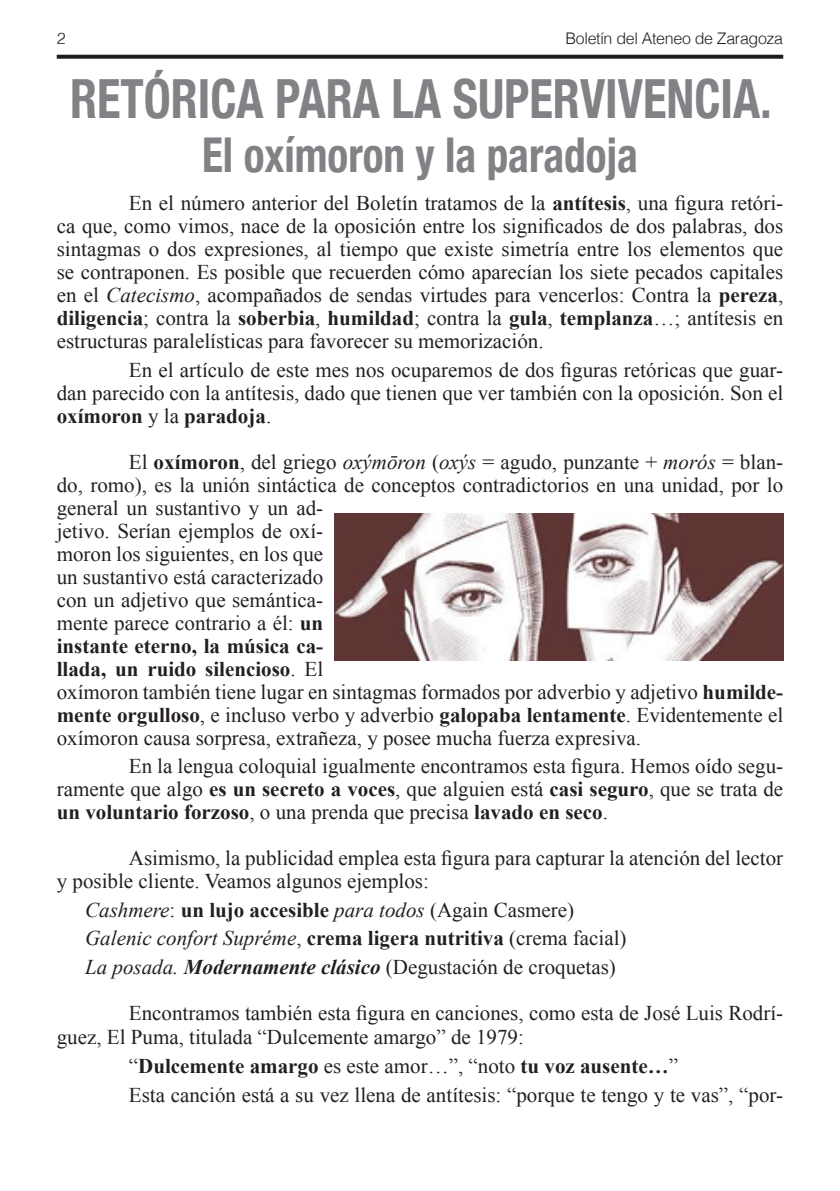
<style>
.page{position:relative;width:840px;height:1191px;background:#fff}
.page>*{position:absolute;margin:0;border:0;box-sizing:border-box;transform-origin:0 0}
.t1{font:700 condensed 54px "Helvetica Neue";color:#808285;scale:.9 1}
.t2{font:700 condensed 48px "Helvetica Neue";color:#808285;scale:.9 1}
.t3{font:21px/23px "Times New Roman";color:#231f20}
.t4{font:300 16px "Helvetica";letter-spacing:-.02em;color:#231f20}
.s1{font-weight:700}
.s2{font-style:italic}
.s3{font-weight:700;font-style:italic}
</style>
<div class="page">
<svg style="left:57px;top:55px;width:725px;height:4px;background:#322e2f"></svg>
<img style="left:334px;top:513px;width:448px;height:147px">
<p class="t4" style="left:57px;top:28px;width:10px">2</p>
<p class="t4" style="left:565px;top:28px;width:219px">Boletín del Ateneo de Zaragoza</p>
<h1 class="t1" style="left:70px;top:66px;width:780px">RETÓRICA PARA LA SUPERVIVENCIA.</h1>
<h2 class="t2" style="left:202px;top:126px;width:485px">El oxímoron y la paradoja</h2>
<p class="t3" style="left:57px;top:191px;width:727px;text-align:justify;text-indent:72px">En el número anterior del Boletín tratamos de la <span class="s1">antítesis</span>, una figura retóri&shy;ca que, como vimos, nace de la oposición entre los significados de dos palabras, dos sintagmas o dos expresiones, al tiempo que existe simetría entre los elementos que se contraponen. Es posible que recuerden cómo aparecían los siete pecados capitales en el <span class="s2">Catecismo</span>, acompañados de sendas virtudes para vencerlos: Contra la <span class="s1">pereza</span>, <span class="s1">diligencia</span>; contra la <span class="s1">soberbia</span>, <span class="s1">humildad</span>; contra la <span class="s1">gula</span>, <span class="s1">templanza</span>…; antítesis en estructuras paralelísticas para favorecer su memorización.</p>
<p class="t3" style="left:57px;top:358px;width:727px;text-align:justify;text-indent:72px">En el artículo de este mes nos ocuparemos de dos figuras retóricas que guar&shy;dan parecido con la antítesis, dado que tienen que ver también con la oposición. Son el <span class="s1">oxímoron</span> y la <span class="s1">paradoja</span>.</p>
<p class="t3" style="left:57px;top:450px;width:727px;text-indent:72px">El <span class="s1">oxímoron</span>, del griego <span class="s2">oxýmōron</span> (<span class="s2">oxýs</span> = agudo, punzante + <span class="s2">morós</span> = blan&shy;do, romo), es la unión sintáctica de conceptos contradictorios en una unidad, por lo general un sustantivo y un ad-<br>jetivo. Serían ejemplos de oxí-<br>moron los siguientes, en los que<br>un sustantivo está caracterizado<br>con un adjetivo que semántica-<br>mente parece contrario a él: <span class="s1">un<br>instante eterno, la música ca-<br>llada, un ruido silencioso</span>. El<br>oxímoron también tiene lugar en sintagmas formados por adverbio y adjetivo <span class="s1">humilde&shy;mente orgulloso</span>, e incluso verbo y adverbio <span class="s1">galopaba lentamente</span>. Evidentemente el oxímoron causa sorpresa, extrañeza, y posee mucha fuerza expresiva.</p>
<p class="t3" style="left:57px;top:754px;width:727px;text-align:justify;text-indent:72px">En la lengua coloquial igualmente encontramos esta figura. Hemos oído segu&shy;ramente que algo <span class="s1">es un secreto a voces</span>, que alguien está <span class="s1">casi seguro</span>, que se trata de <span class="s1">un voluntario forzoso</span>, o una prenda que precisa <span class="s1">lavado en seco</span>.</p>
<p class="t3" style="left:57px;top:846px;width:727px;text-indent:72px">Asimismo, la publicidad emplea esta figura para capturar la atención del lector y posible cliente. Veamos algunos ejemplos:</p>
<p class="t3" style="left:85px;top:895px;width:542px;line-height:28.6px"><span class="s2">Cashmere</span>: <span class="s1">un lujo accesible</span> <span class="s2">para todos</span> (Again Casmere)<br><span class="s2">Galenic confort Supréme</span>, <span class="s1">crema ligera nutritiva</span> (crema facial)<br><span class="s2">La posada.</span> <span class="s3">Modernamente clásico</span> (Degustación de croquetas)</p>
<p class="t3" style="left:57px;top:1001px;width:727px;text-indent:72px">Encontramos también esta figura en canciones, como esta de José Luis Rodrí&shy;guez, El Puma, titulada “Dulcemente amargo” de 1979:</p>
<p class="t3" style="left:129px;top:1050px;width:655px;line-height:29px">“<span class="s1">Dulcemente amargo</span> es este amor…”, “noto <span class="s1">tu voz ausente…</span>”<br>Esta canción está a su vez llena de antítesis: “porque te tengo y te vas”, “por-</p>
</div>
